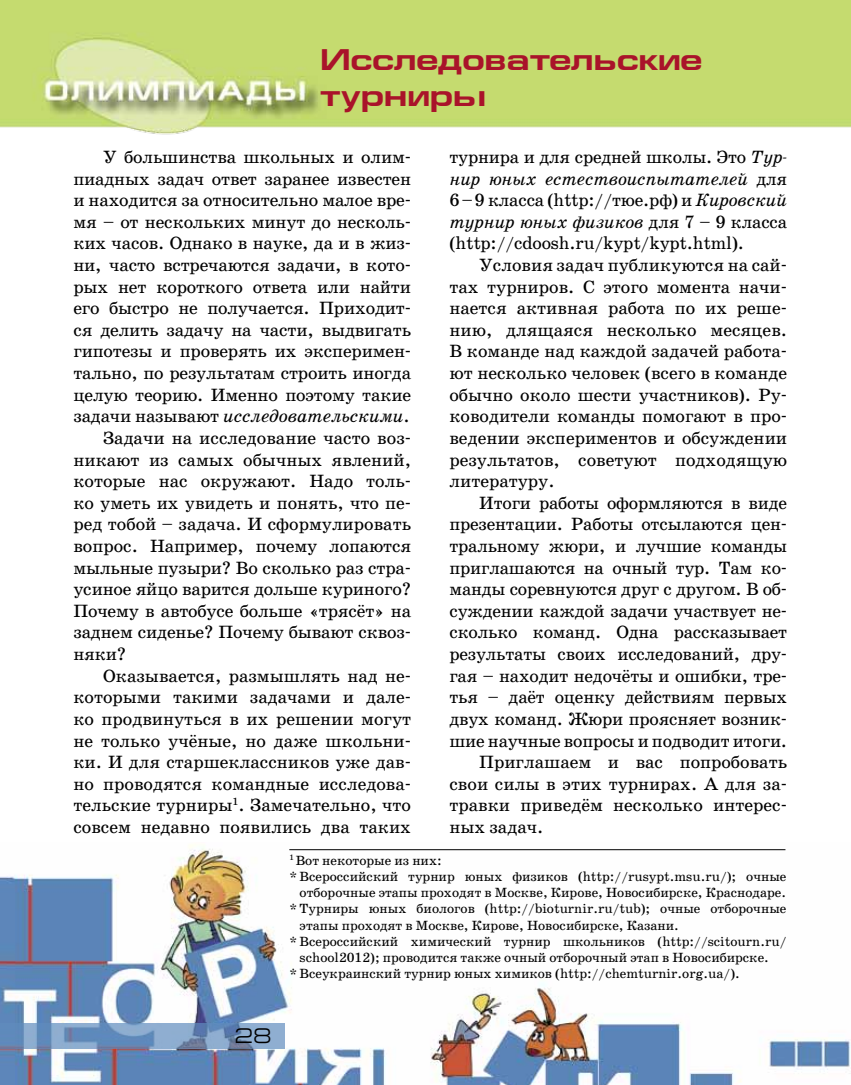
<style>
.page{position:relative;width:851px;height:1085px;background:#fff}
.page>*{position:absolute;margin:0;border:0;box-sizing:border-box;transform-origin:0 0}
.t1{font:700 30px/36px "Europe Ext";color:#a9132a}
.t2{font:21px "Europe Ext";color:#000}
.t3{font:18px/21.6px "School Book C";letter-spacing:-.01em;color:#000;text-align:justify}
.t4{font:italic 18px "School Book C";letter-spacing:-.01em;color:#000}
.t5{font:13.5px "School Book C";color:#000}
.s1{font-style:normal}
.s2{font-style:italic}
</style>
<div class="page">
<img style="left:0;top:844px;width:850px;height:240px">
<svg style="left:0;top:1023px;width:285px;height:25px;background:#789ac2"></svg>
<img style="left:0;top:0;width:850px;height:135px">
<hr style="left:289px;top:849px;width:496px;height:1px;background:#000">
<h1 class="t1" style="left:320px;top:42px;width:383px">Исследовательские турниры</h1>
<p class="t3" style="left:103px;top:146px;width:309px">У большинства школьных и олим-</p>
<p class="t3" style="left:73px;top:168px;width:339px">пиадных задач ответ заранее известен</p>
<p class="t3" style="left:73px;top:189px;width:339px">и находится за относительно малое вре-</p>
<p class="t3" style="left:73px;top:211px;width:339px">мя – от нескольких минут до несколь-</p>
<p class="t3" style="left:73px;top:233px;width:339px">ких часов. Однако в науке, да и в жиз-</p>
<p class="t3" style="left:73px;top:254px;width:339px">ни, часто встречаются задачи, в кото-</p>
<p class="t3" style="left:73px;top:276px;width:339px">рых нет короткого ответа или найти</p>
<p class="t3" style="left:73px;top:297px;width:339px">его быстро не получается. Приходит-</p>
<p class="t3" style="left:73px;top:319px;width:339px">ся делить задачу на части, выдвигать</p>
<p class="t3" style="left:73px;top:341px;width:339px">гипотезы и проверять их эксперимен-</p>
<p class="t3" style="left:73px;top:362px;width:339px">тально, по результатам строить иногда</p>
<p class="t3" style="left:73px;top:384px;width:339px">целую теорию. Именно поэтому такие</p>
<p class="t4" style="left:73px;top:406px;width:338px"><span class="s1">задачи называют</span> исследовательскими<span class="s1">.</span></p>
<p class="t3" style="left:103px;top:427px;width:309px">Задачи на исследование часто воз-</p>
<p class="t3" style="left:73px;top:449px;width:339px">никают из самых обычных явлений,</p>
<p class="t3" style="left:73px;top:470px;width:339px">которые нас окружают. Надо толь-</p>
<p class="t3" style="left:73px;top:492px;width:339px">ко уметь их увидеть и понять, что пе-</p>
<p class="t3" style="left:73px;top:513px;width:339px">ред тобой – задача. И сформулировать</p>
<p class="t3" style="left:73px;top:535px;width:339px">вопрос. Например, почему лопаются</p>
<p class="t3" style="left:73px;top:557px;width:339px">мыльные пузыри? Во сколько раз стра-</p>
<p class="t3" style="left:73px;top:578px;width:339px">усиное яйцо варится дольше куриного?</p>
<p class="t3" style="left:73px;top:600px;width:339px">Почему в автобусе больше «трясёт» на</p>
<p class="t3" style="left:73px;top:621px;width:339px">заднем сиденье? Почему бывают сквоз-</p>
<p class="t3" style="left:73px;top:643px;width:54px">няки?</p>
<p class="t3" style="left:103px;top:665px;width:309px">Оказывается, размышлять над не-</p>
<p class="t3" style="left:73px;top:686px;width:339px">которыми такими задачами и дале-</p>
<p class="t3" style="left:73px;top:708px;width:339px">ко продвинуться в их решении могут</p>
<p class="t3" style="left:73px;top:729px;width:339px">не только учёные, но даже школьни-</p>
<p class="t3" style="left:73px;top:751px;width:339px">ки. И для старшеклассников уже дав-</p>
<p class="t3" style="left:73px;top:773px;width:339px">но проводятся командные исследова-</p>
<p class="t3" style="left:73px;top:794px;width:339px">тельские турниры<sup>1</sup>. Замечательно, что</p>
<p class="t3" style="left:73px;top:816px;width:339px">совсем недавно появились два таких</p>
<p class="t3" style="left:449px;top:146px;width:339px">турнира и для средней школы. Это <span class="s2">Тур&shy;нир юных естествоиспытателей</span> для 6–9 класса (http://тюе.рф) и <span class="s2">Кировский турнир юных физиков</span> для 7 – 9 класса (http://cdoosh.ru/kypt/kypt.html).</p>
<p class="t3" style="left:449px;top:254px;width:339px;text-indent:30px">Условия задач публикуются на сай&shy;тах турниров. С этого момента начи&shy;нается активная работа по их реше&shy;нию, длящаяся несколько месяцев.<br>В команде над каждой задачей работа&shy;ют несколько человек (всего в команде обычно около шести участников). Ру&shy;ководители команды помогают в про&shy;ведении экспериментов и обсуждении результатов, советуют подходящую литературу.</p>
<p class="t3" style="left:479px;top:492px;width:309px">Итоги работы оформляются в виде</p>
<p class="t3" style="left:449px;top:513px;width:339px">презентации. Работы отсылаются цен-</p>
<p class="t3" style="left:449px;top:535px;width:339px">тральному жюри, и лучшие команды</p>
<p class="t3" style="left:449px;top:557px;width:339px">приглашаются на очный тур. Там ко-</p>
<p class="t3" style="left:449px;top:578px;width:339px">манды соревнуются друг с другом. В об-</p>
<p class="t3" style="left:449px;top:600px;width:339px">суждении каждой задачи участвует не-</p>
<p class="t3" style="left:449px;top:621px;width:339px">сколько команд. Одна рассказывает</p>
<p class="t3" style="left:449px;top:643px;width:339px">результаты своих исследований, дру-</p>
<p class="t3" style="left:449px;top:665px;width:339px">гая – находит недочёты и ошибки, тре-</p>
<p class="t3" style="left:449px;top:686px;width:339px">тья – даёт оценку действиям первых</p>
<p class="t3" style="left:449px;top:708px;width:339px">двух команд. Жюри проясняет возник-</p>
<p class="t3" style="left:449px;top:729px;width:339px">шие научные вопросы и подводит итоги.</p>
<p class="t3" style="left:479px;top:751px;width:309px">Приглашаем и вас попробовать</p>
<p class="t3" style="left:449px;top:773px;width:339px">свои силы в этих турнирах. А для за-</p>
<p class="t3" style="left:449px;top:794px;width:339px">травки приведём несколько интерес-</p>
<p class="t3" style="left:449px;top:816px;width:95px">ных задач.</p>
<p class="t2" style="left:235px;top:1024px;width:38px">28</p>
<p class="t5" style="left:289px;top:852px;width:154px"><sup>1</sup> Вот некоторые из них:</p>
<p class="t5" style="left:289px;top:869px;width:498px">* Всероссийский турнир юных физиков (http://rusypt.msu.ru/); очные</p>
<p class="t5" style="left:299px;top:885px;width:488px">отборочные этапы проходят в Москве, Кирове, Новосибирске, Краснодаре.</p>
<p class="t5" style="left:289px;top:901px;width:498px">* Турниры юных биологов (http://bioturnir.ru/tub); очные отборочные</p>
<p class="t5" style="left:299px;top:917px;width:380px">этапы проходят в Москве, Кирове, Новосибирске, Казани.</p>
<p class="t5" style="left:289px;top:933px;width:498px">* Всероссийский химический турнир школьников (http://scitourn.ru/</p>
<p class="t5" style="left:299px;top:950px;width:470px">school2012); проводится также очный отборочный этап в Новосибирске.</p>
<p class="t5" style="left:289px;top:966px;width:452px">* Всеукраинский турнир юных химиков (http://chemturnir.org.ua/).</p>
</div>
